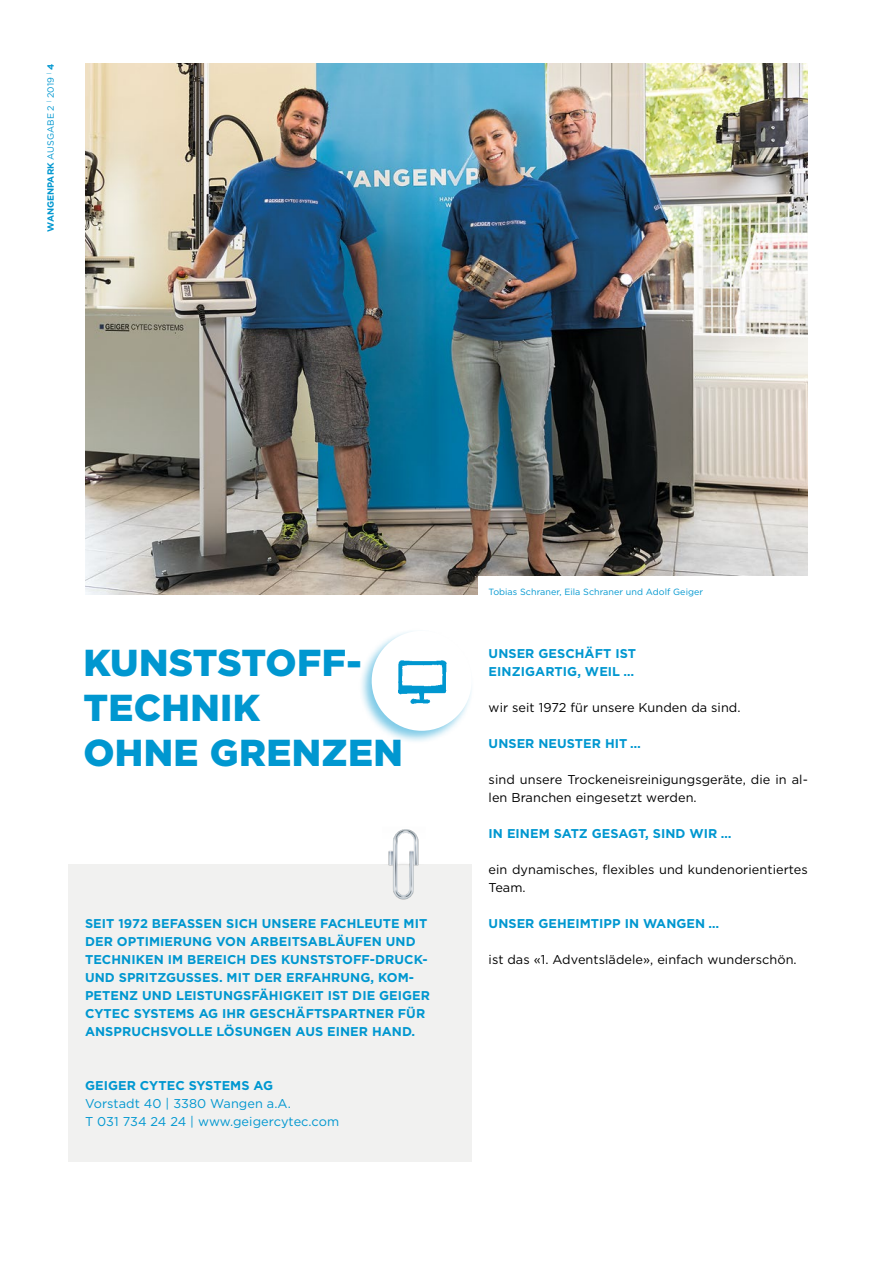
<style>
.page{position:relative;width:893px;height:1263px;background:#fff}
.page>*{position:absolute;margin:0;border:0;box-sizing:border-box;transform-origin:0 0}
.t1{font:900 37.5px/45px "Gotham";letter-spacing:.01em;color:#0097d0}
.t2{font:700 12.75px/18px "Gotham";letter-spacing:.005em;color:#0097d0}
.t3{font:12.75px/18px "Gotham";letter-spacing:.005em;color:#000}
.t4{font:12.75px/18px "Gotham";letter-spacing:.005em;color:#0097d0}
.t5{font:9px "Gotham";letter-spacing:.005em;color:#0097d0}
.s1{font-weight:700}
</style>
<div class="page">
<img style="left:85px;top:64px;width:723px;height:531px">
<div style="left:358px;top:628px;width:116px;height:116px;background:#0097d0;opacity:.5"></div>
<div style="left:372px;top:631px;width:100px;height:100px;background:#fff;border-radius:50%"></div>
<div style="left:68px;top:865px;width:404px;height:297px;background:#f0f0ef"></div>
<img style="left:368px;top:829px;width:73px;height:71px">
<div style="left:478px;top:577px;width:332px;height:27px;background:#fff"></div>
<img style="left:398px;top:660px;width:49px;height:44px">
<p class="t5" style="left:45px;top:232px;width:169px;rotate:-90deg"><span class="s1">WANGENPARK</span> AUSGABE 2 <sup>|</sup> 2019 <sup>|</sup> <span class="s1">4</span></p>
<h1 class="t1" style="left:83px;top:640px;width:321px">KUNSTSTOFF-<br>TECHNIK<br>OHNE GRENZEN</h1>
<p class="t2" style="left:85px;top:914px;width:347px">SEIT 1972 BEFASSEN SICH UNSERE FACHLEUTE MIT DER OPTIMIERUNG VON ARBEITSABLÄUFEN UND TECHNIKEN IM BEREICH DES KUNSTSTOFF-DRUCK-UND SPRITZGUSSES. MIT DER ERFAHRUNG, KOM-PETENZ UND LEISTUNGSFÄHIGKEIT IST DIE GEIGER CYTEC SYSTEMS AG IHR GESCHÄFTSPARTNER FÜR ANSPRUCHSVOLLE LÖSUNGEN AUS EINER HAND.</p>
<p class="t2" style="left:85px;top:1076px;width:190px">GEIGER CYTEC SYSTEMS AG</p>
<p class="t4" style="left:85px;top:1094px;width:256px">Vorstadt 40 | 3380 Wangen a.A.<br>T 031 734 24 24 | www.geigercytec.com</p>
<p class="t5" style="left:489px;top:586px;width:216px">Tobias Schraner, Eila Schraner und Adolf Geiger</p>
<p class="t2" style="left:489px;top:644px;width:149px">UNSER GESCHÄFT IST<br>EINZIGARTIG, WEIL …</p>
<p class="t3" style="left:489px;top:698px;width:253px">wir seit 1972 für unsere Kunden da sind.</p>
<p class="t2" style="left:489px;top:734px;width:154px">UNSER NEUSTER HIT …</p>
<p class="t3" style="left:489px;top:770px;width:321px">sind unsere Trockeneisreinigungsgeräte, die in al&shy;len Branchen eingesetzt werden.</p>
<p class="t2" style="left:489px;top:824px;width:244px">IN EINEM SATZ GESAGT, SIND WIR …</p>
<p class="t3" style="left:489px;top:860px;width:321px">ein dynamisches, flexibles und kundenorientiertes<br>Team.</p>
<p class="t2" style="left:489px;top:914px;width:232px">UNSER GEHEIMTIPP IN WANGEN …</p>
<p class="t3" style="left:489px;top:950px;width:310px">ist das «1. Adventslädele», einfach wunderschön.</p>
</div>
